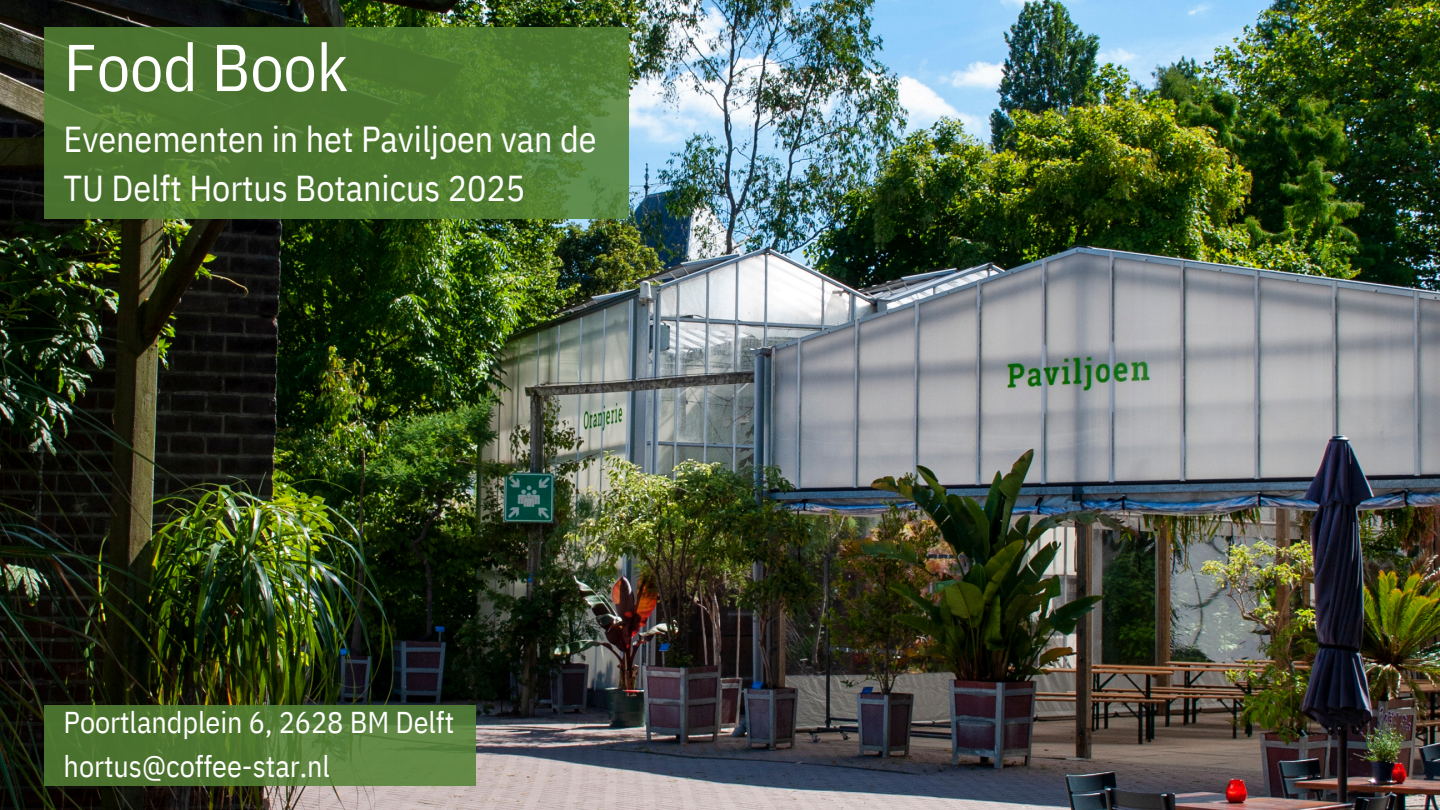
<style>
.page{position:relative;width:1440px;height:810px;background:#fff}
.page>*{position:absolute;margin:0;border:0;box-sizing:border-box;transform-origin:0 0}
.t1{font:66px "IBM Plex Sans Cond";color:#fff}
.t2{font:36px/49.5px "IBM Plex Sans Cond";color:#fff}
.t3{font:30px/43.8px "IBM Plex Sans Cond";color:#fff}
</style>
<div class="page">
<img style="left:0;top:0;width:1440px;height:810px">
<svg style="left:44px;top:28px;width:585px;height:191px;background:#4e7831"></svg>
<svg style="left:44px;top:706px;width:432px;height:80px;background:#537a36"></svg>
<h1 class="t1" style="left:64px;top:23px;width:286px">Food Book</h1>
<h1 class="t2" style="left:64px;top:114px;width:534px">Evenementen in het Paviljoen van de<br>TU Delft Hortus Botanicus 2025</h1>
<p class="t3" style="left:64px;top:700px;width:392px">Poortlandplein 6, 2628 BM Delft hortus@coffee-star.nl</p>
</div>
